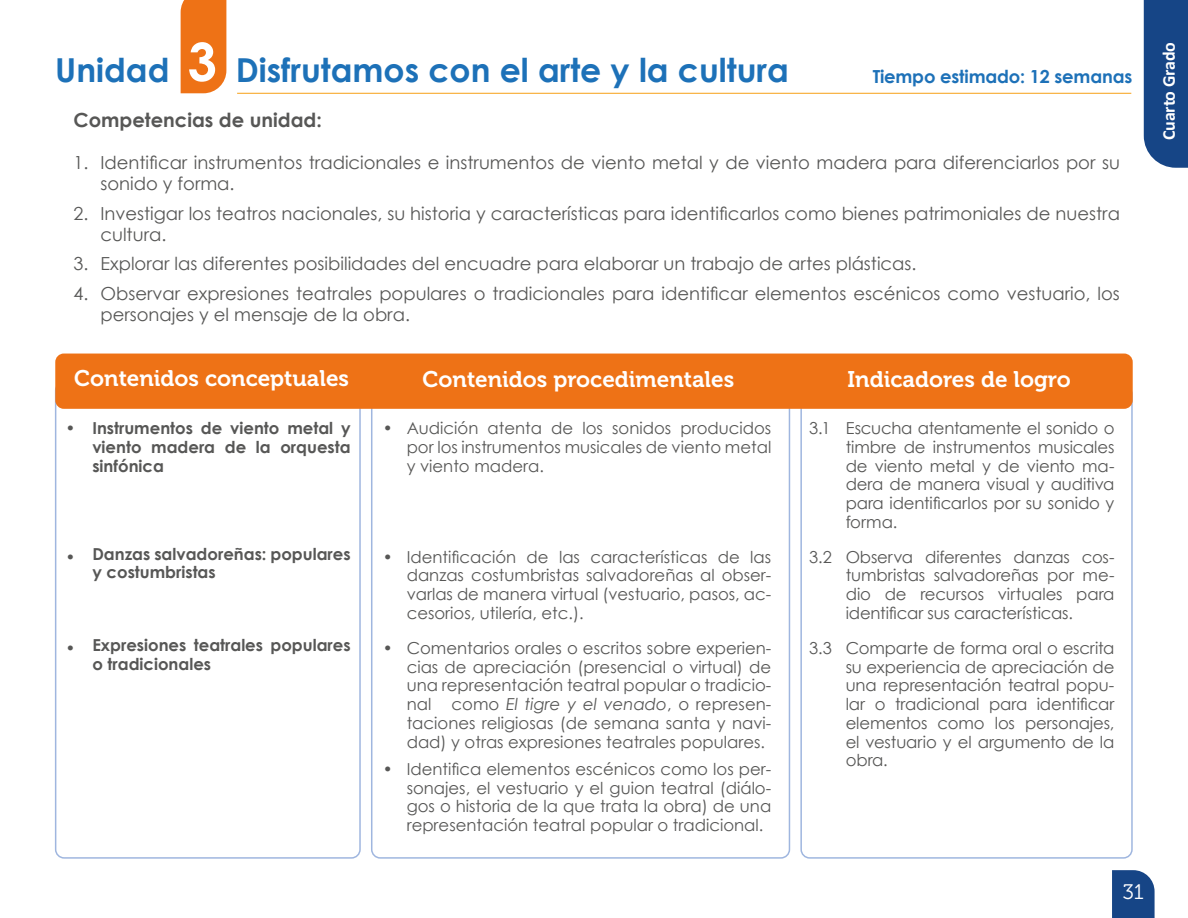
<style>
.page{position:relative;width:1188px;height:918px;background:#fff}
.page>*{position:absolute;margin:0;border:0;box-sizing:border-box;transform-origin:0 0}
.t1{font:700 33px "Century Gothic";color:#1d71b8}
.t2{font:22.5px "Museo 700";color:#fff}
.t3{font:21px "Museo 300";color:#fff}
.t4{font:700 19.5px "Century Gothic";color:#575756}
.t5{font:18px/21px "Century Gothic";color:#575756}
.t6{font:700 18px "Century Gothic";letter-spacing:-.01em;color:#1d71b8}
.t7{font:700 18px "Calibri";letter-spacing:-.01em;color:#fff}
.t8{font:16.5px/18.8px "Century Gothic";color:#575756;text-align:justify}
.t9{font:700 16.5px/18.8px "Century Gothic";color:#575756}
.s1{font-size:52.5px;color:#fff}
.s2{font-weight:400}
.s3{font-style:italic}
</style>
<div class="page">
<svg style="left:1112px;top:870px;width:43px;height:48px;background:#24508d"></svg>
<div style="left:800px;top:385px;width:333px;height:474px;border:2px solid #9fb6df;border-radius:9px"></div>
<div style="left:55px;top:381px;width:306px;height:478px;border:2px solid #9fb6df;border-radius:9px"></div>
<div style="left:55px;top:354px;width:1078px;height:55px;background:#ee7216;border-radius:9px"></div>
<div style="left:181px;top:0;width:45px;height:93px;background:#ee7216"></div>
<hr style="left:237px;top:93px;width:894px;height:1px;background:#f8aa30">
<div style="left:1144px;top:0;width:44px;height:168px;background:#164586"></div>
<h1 class="t1" style="left:55px;top:45px;width:735px">Unidad <span class="s1">3</span> Disfrutamos con el arte y la cultura</h1>
<p class="t6" style="left:873px;top:63px;width:261px">Tiempo estimado: 12 semanas</p>
<p class="t4" style="left:73px;top:105px;width:250px">Competencias de unidad:</p>
<p class="t5" style="left:100px;top:152px;width:1021px;text-indent:-27px">1. Identificar instrumentos tradicionales e instrumentos de viento metal y de viento madera para diferenciarlos por su sonido y forma.</p>
<p class="t5" style="left:100px;top:203px;width:1021px;text-indent:-27px">2. Investigar los teatros nacionales, su historia y características para identificarlos como bienes patrimoniales de nuestra cultura.</p>
<p class="t5" style="left:73px;top:253px;width:845px">3. Explorar las diferentes posibilidades del encuadre para elaborar un trabajo de artes plásticas.</p>
<p class="t5" style="left:100px;top:283px;width:1021px;text-indent:-27px">4. Observar expresiones teatrales populares o tradicionales para identificar elementos escénicos como vestuario, los personajes y el mensaje de la obra.</p>
<h2 class="t2" style="left:74px;top:366px;width:276px">Contenidos conceptuales</h2>
<h2 class="t2" style="left:423px;top:367px;width:313px">Contenidos procedimentales</h2>
<h2 class="t2" style="left:848px;top:367px;width:225px">Indicadores de logro</h2>
<p class="t9" style="left:92px;top:418px;width:260px;text-align:justify;text-indent:-27px"><span class="s2">•</span> Instrumentos de viento metal y viento madera de la orquesta sinfónica</p>
<p class="t8" style="left:407px;top:419px;width:366px;text-indent:-24px">• Audición atenta de los sonidos producidos por los instrumentos musicales de viento metal y viento madera.</p>
<p class="t8" style="left:846px;top:419px;width:270px;text-indent:-37px">3.1 Escucha atentamente el sonido o timbre de instrumentos musicales de viento metal y de viento ma&shy;dera de manera visual y auditiva para identificarlos por su sonido y forma.</p>
<p class="t9" style="left:92px;top:543px;width:260px;text-indent:-27px"><span class="s2">•</span> Danzas salvadoreñas: populares y costumbristas</p>
<p class="t8" style="left:407px;top:547px;width:366px;text-indent:-24px">• Identificación de las características de las danzas costumbristas salvadoreñas al obser&shy;varlas de manera virtual (vestuario, pasos, ac&shy;cesorios, utilería, etc.).</p>
<p class="t8" style="left:846px;top:547px;width:270px;text-indent:-37px">3.2 Observa diferentes danzas cos&shy;tumbristas salvadoreñas por me&shy;dio de recursos virtuales para identificar sus características.</p>
<p class="t9" style="left:92px;top:635px;width:260px;text-indent:-27px"><span class="s2">•</span> Expresiones teatrales populares o tradicionales</p>
<p class="t8" style="left:407px;top:638px;width:366px;text-indent:-24px">• Comentarios orales o escritos sobre experien&shy;cias de apreciación (presencial o virtual) de una representación teatral popular o tradicio&shy;nal como <span class="s3">El tigre y el venado</span>, o represen&shy;taciones religiosas (de semana santa y navi&shy;dad) y otras expresiones teatrales populares.</p>
<p class="t8" style="left:407px;top:759px;width:366px;text-indent:-24px">• Identifica elementos escénicos como los per&shy;sonajes, el vestuario y el guion teatral (diálo&shy;gos o historia de la que trata la obra) de una representación teatral popular o tradicional.</p>
<p class="t8" style="left:846px;top:638px;width:270px;text-indent:-37px">3.3 Comparte de forma oral o escrita su experiencia de apreciación de una representación teatral popu&shy;lar o tradicional para identificar elementos como los personajes, el vestuario y el argumento de la obra.</p>
<p class="t7" style="left:1156px;top:140px;width:100px;rotate:-90deg">Cuarto Grado</p>
<p class="t3" style="left:1123px;top:881px;width:23px">31</p>
</div>
